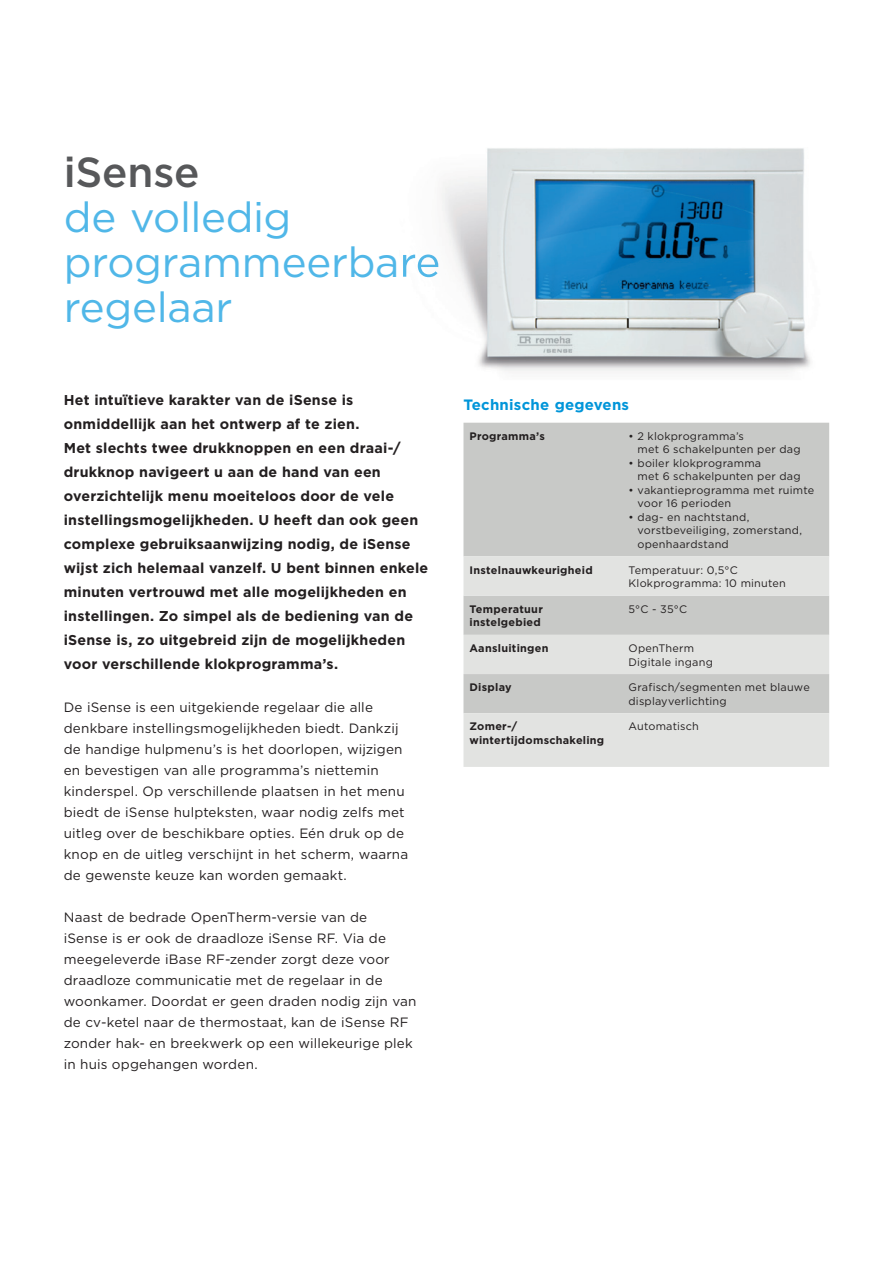
<style>
.page{position:relative;width:893px;height:1263px;background:#fff}
.page>*{position:absolute;margin:0;border:0;box-sizing:border-box;transform-origin:0 0}
.t1{font:42px/45px "Gotham";letter-spacing:-.005em;color:#50b7e8}
.t2{font:700 15px "Gotham";letter-spacing:.015em;color:#0095d9}
.t3{font:700 14.25px/24px "Gotham";letter-spacing:.015em;color:#231f20}
.t4{font:13.5px/21px "Gotham";letter-spacing:.015em;color:#231f20}
.t5{font:10.8px/13.5px "Gotham";letter-spacing:.02em;color:#231f20}
.t6{font:700 10.8px/13.5px "Gotham";letter-spacing:.025em;color:#231f20}
.s1{font-weight:500;color:#57585a}
</style>
<div class="page">
<div style="left:463px;top:423px;width:366px;height:133px;background:#c8c9c7"></div>
<svg style="left:463px;top:556px;width:366px;height:211px;background:#d8d9d7"></svg>
<img style="left:441px;top:148px;width:370px;height:223px">
<img style="left:403px;top:254px;width:36px;height:24px">
<p class="t1" style="left:64px;top:148px;width:378px"><span class="s1">iSense<br></span>de volledig programmeerbare regelaar</p>
<p class="t3" style="left:64px;top:388px;width:366px">Het intuïtieve karakter van de iSense is onmiddellijk aan het ontwerp af te zien.<br>Met slechts twee drukknoppen en een draai-/ drukknop navigeert u aan de hand van een overzichtelijk menu moeiteloos door de vele instellingsmogelijkheden. U heeft dan ook geen complexe gebruiksaanwijzing nodig, de iSense wijst zich helemaal vanzelf. U bent binnen enkele minuten vertrouwd met alle mogelijkheden en instellingen. Zo simpel als de bediening van de iSense is, zo uitgebreid zijn de mogelijkheden voor verschillende klokprogramma’s.</p>
<p class="t4" style="left:64px;top:696px;width:346px">De iSense is een uitgekiende regelaar die alle denkbare instellingsmogelijkheden biedt. Dankzij de handige hulpmenu’s is het doorlopen, wijzigen en bevestigen van alle programma’s niettemin kinderspel. Op verschillende plaatsen in het menu biedt de iSense hulpteksten, waar nodig zelfs met uitleg over de beschikbare opties. Eén druk op de knop en de uitleg verschijnt in het scherm, waarna de gewenste keuze kan worden gemaakt.</p>
<p class="t4" style="left:64px;top:906px;width:354px">Naast de bedrade OpenTherm-versie van de<br>iSense is er ook de draadloze iSense RF. Via de meegeleverde iBase RF-zender zorgt deze voor draadloze communicatie met de regelaar in de woonkamer. Doordat er geen draden nodig zijn van de cv-ketel naar de thermostaat, kan de iSense RF zonder hak- en breekwerk op een willekeurige plek in huis opgehangen worden.</p>
<p class="t2" style="left:463px;top:395px;width:167px">Technische gegevens</p>
<p class="t6" style="left:469px;top:429px;width:77px">Programma’s</p>
<p class="t5" style="left:637px;top:429px;width:165px;text-indent:-9px">• 2 klokprogramma’s<br>met 6 schakelpunten per dag</p>
<p class="t5" style="left:637px;top:456px;width:165px;text-indent:-9px">• boiler klokprogramma<br>met 6 schakelpunten per dag</p>
<p class="t5" style="left:637px;top:483px;width:178px;text-indent:-9px">• vakantieprogramma met ruimte voor 16 perioden</p>
<p class="t5" style="left:637px;top:510px;width:166px;text-indent:-9px">• dag- en nachtstand, vorstbeveiliging, zomerstand, openhaardstand</p>
<p class="t6" style="left:469px;top:563px;width:125px">Instelnauwkeurigheid</p>
<p class="t5" style="left:629px;top:563px;width:159px">Temperatuur: 0,5°C<br>Klokprogramma: 10 minuten</p>
<p class="t6" style="left:469px;top:602px;width:75px">Temperatuur instelgebied</p>
<p class="t5" style="left:629px;top:602px;width:60px">5°C - 35°C</p>
<p class="t6" style="left:469px;top:641px;width:81px">Aansluitingen</p>
<p class="t5" style="left:629px;top:641px;width:86px">OpenTherm<br>Digitale ingang</p>
<p class="t6" style="left:469px;top:680px;width:44px">Display</p>
<p class="t5" style="left:629px;top:680px;width:183px">Grafisch/segmenten met blauwe displayverlichting</p>
<p class="t6" style="left:469px;top:720px;width:136px">Zomer-/ wintertijdomschakeling</p>
<p class="t5" style="left:629px;top:720px;width:72px">Automatisch</p>
</div>
